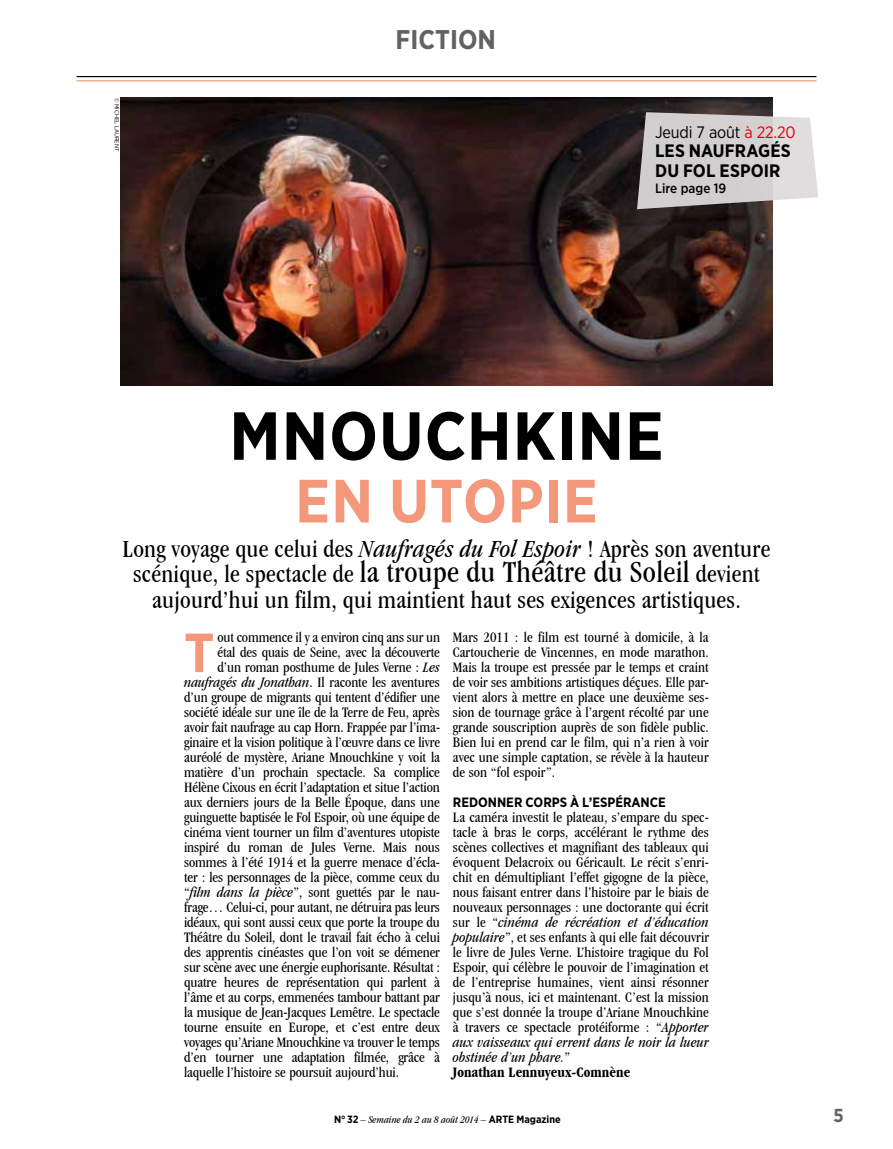
<style>
.page{position:relative;width:893px;height:1149px;background:#fff}
.page>*{position:absolute;margin:0;border:0;box-sizing:border-box;transform-origin:0 0}
.t1{font:700 67.8px "Gotham Narrow";letter-spacing:.015em;color:#000}
.t2{font:700 60.9px "Gotham Narrow";letter-spacing:.015em;color:#f3987a}
.t3{font:700 54.9px "Gotham Narrow";color:#f3987a}
.t4{font:700 27px "Gotham Narrow";color:#626164}
.t5{font:condensed 25.5px/25.5px "Garamond IT Cby BT";letter-spacing:.01em;color:#000;text-align:center}
.t6{font:700 18.75px "Gotham Narrow";color:#626164}
.t7{font:700 18px/19.5px "Gotham Narrow";letter-spacing:.005em;color:#000}
.t8{font:16.5px "Gotham Narrow";letter-spacing:-.01em;color:#000}
.t9{font:condensed 15px/15px "Garamond IT Cby BT";letter-spacing:-.005em;color:#000;text-align:justify}
.t10{font:700 13.5px "Gotham Narrow";color:#000}
.t11{font:500 13.5px "Gotham Narrow";color:#000}
.t12{font:italic condensed 10.5px "Garamond IT Cby BT";color:#000}
.t13{font:700 10.5px "Gotham Narrow";color:#000}
.t14{font:6px "Gotham Narrow";color:#000}
.s1{color:#e3000b}
.s2{font-style:italic}
.s3{font-size:31.5px}
.s4{font-weight:700}
.s5{font-family:"Gotham Narrow";font-weight:700;font-style:normal;font-stretch:normal}
</style>
<div class="page">
<hr style="left:77px;top:76px;width:739px;height:1px;background:#000">
<hr style="left:77px;top:80px;width:739px;height:1px;background:#f3987a">
<img style="left:121px;top:98px;width:651px;height:287px">
<svg style="left:637px;top:112px;width:181px;height:97px"></svg>
<p class="t14" style="left:121px;top:98px;width:55px;rotate:90deg">© michel laurent</p>
<h3 class="t4" style="left:395px;top:22px;width:15px">FICTION</h3>
<p class="t8" style="left:655px;top:122px;width:142px">Jeudi 7 août <span class="s1">à 22.20</span></p>
<p class="t7" style="left:655px;top:141px;width:137px">LES NAUFRAGÉS<br>DU FOL ESPOIR</p>
<p class="t11" style="left:655px;top:180px;width:73px">Lire page 19</p>
<h1 class="t1" style="left:229px;top:392px;width:436px">MNOUCHKINE</h1>
<h2 class="t2" style="left:295px;top:462px;width:304px">EN UTOPIE</h2>
<h3 class="t5" style="left:123px;top:535px;width:649px">Long voyage que celui des <span class="s2">Naufragés du Fol Espoir</span> ! Après son aventure scénique, le spectacle de <span class="s3">la troupe du Théâtre du Soleil</span> devient aujourd’hui un film, qui maintient haut ses exigences artistiques.</h3>
<p class="t9" style="left:453px;top:629px;width:258px">Mars 2011 : le film est tourné à domicile, à la Cartoucherie de Vincennes, en mode marathon.<br>Mais la troupe est pressée par le temps et craint de voir ses ambitions artistiques déçues. Elle par&shy;vient alors à mettre en place une deuxième ses&shy;sion de tournage grâce à l’argent récolté par une grande souscription auprès de son fidèle public.<br>Bien lui en prend car le film, qui n’a rien à voir avec une simple captation, se révèle à la hauteur de son “fol espoir”.</p>
<p class="t10" style="left:453px;top:793px;width:214px">REDONNER CORPS À L’ESPÉRANCE</p>
<p class="t9" style="left:453px;top:809px;width:258px;text-align:left">La caméra investit le plateau, s’empare du spec&shy;tacle à bras le corps, accélérant le rythme des scènes collectives et magnifiant des tableaux qui évoquent Delacroix ou Géricault. Le récit s’enri&shy;chit en démultipliant l’effet gigogne de la pièce, nous faisant entrer dans l’histoire par le biais de nouveaux personnages : une doctorante qui écrit sur le “<span class="s2">cinéma de récréation et d’éducation populaire</span>”, et ses enfants à qui elle fait découvrir le livre de Jules Verne. L’histoire tragique du Fol Espoir, qui célèbre le pouvoir de l’imagination et de l’entreprise humaines, vient ainsi résonner jusqu’à nous, ici et maintenant. C’est la mission que s’est donnée la troupe d’Ariane Mnouchkine à travers ce spectacle protéiforme : “<span class="s2">Apporter aux vaisseaux qui errent dans le noir la lueur obstinée d’un phare.</span>”<br><span class="s4">Jonathan Lennuyeux-Comnène</span></p>
<h3 class="t3" style="left:184px;top:617px;width:29px">T</h3>
<p class="t9" style="left:217px;top:629px;width:224px">out commence il y a environ cinq ans sur un</p>
<p class="t9" style="left:217px;top:644px;width:224px">étal des quais de Seine, avec la découverte</p>
<p class="t9" style="left:217px;top:659px;width:225px">d’un roman posthume de Jules Verne : <span class="s2">Les</span></p>
<p class="t9" style="left:184px;top:674px;width:257px"><span class="s2">naufragés du Jonathan</span>. Il raconte les aventures</p>
<p class="t9" style="left:184px;top:689px;width:257px">d’un groupe de migrants qui tentent d’édifier une</p>
<p class="t9" style="left:184px;top:704px;width:257px">société idéale sur une île de la Terre de Feu, après</p>
<p class="t9" style="left:184px;top:719px;width:258px">avoir fait naufrage au cap Horn. Frappée par l’ima-</p>
<p class="t9" style="left:184px;top:734px;width:257px">ginaire et la vision politique à l’œuvre dans ce livre</p>
<p class="t9" style="left:184px;top:749px;width:257px">auréolé de mystère, Ariane Mnouchkine y voit la</p>
<p class="t9" style="left:184px;top:764px;width:257px">matière d’un prochain spectacle. Sa complice</p>
<p class="t9" style="left:184px;top:779px;width:257px">Hélène Cixous en écrit l’adaptation et situe l’action</p>
<p class="t9" style="left:184px;top:794px;width:257px">aux derniers jours de la Belle Époque, dans une</p>
<p class="t9" style="left:184px;top:809px;width:257px">guinguette baptisée le Fol Espoir, où une équipe de</p>
<p class="t9" style="left:184px;top:824px;width:257px">cinéma vient tourner un film d’aventures utopiste</p>
<p class="t9" style="left:184px;top:839px;width:257px">inspiré du roman de Jules Verne. Mais nous</p>
<p class="t9" style="left:184px;top:854px;width:257px">sommes à l’été 1914 et la guerre menace d’écla-</p>
<p class="t9" style="left:184px;top:869px;width:257px">ter : les personnages de la pièce, comme ceux du</p>
<p class="t9" style="left:184px;top:884px;width:257px">“<span class="s2">film dans la pièce</span>”, sont guettés par le nau-</p>
<p class="t9" style="left:184px;top:899px;width:257px">frage… Celui-ci, pour autant, ne détruira pas leurs</p>
<p class="t9" style="left:184px;top:914px;width:257px">idéaux, qui sont aussi ceux que porte la troupe du</p>
<p class="t9" style="left:184px;top:929px;width:257px">Théâtre du Soleil, dont le travail fait écho à celui</p>
<p class="t9" style="left:184px;top:944px;width:257px">des apprentis cinéastes que l’on voit se démener</p>
<p class="t9" style="left:184px;top:959px;width:258px">sur scène avec une énergie euphorisante. Résultat :</p>
<p class="t9" style="left:184px;top:974px;width:257px">quatre heures de représentation qui parlent à</p>
<p class="t9" style="left:184px;top:989px;width:257px">l’âme et au corps, emmenées tambour battant par</p>
<p class="t9" style="left:184px;top:1004px;width:257px">la musique de Jean-Jacques Lemêtre. Le spectacle</p>
<p class="t9" style="left:184px;top:1019px;width:257px">tourne ensuite en Europe, et c’est entre deux</p>
<p class="t9" style="left:184px;top:1034px;width:257px">voyages qu’Ariane Mnouchkine va trouver le temps</p>
<p class="t9" style="left:184px;top:1049px;width:257px">d’en tourner une adaptation filmée, grâce à</p>
<p class="t9" style="left:184px;top:1064px;width:216px">laquelle l’histoire se poursuit aujourd’hui.</p>
<p class="t12" style="left:334px;top:1112px;width:162px"><span class="s5">N° 32</span> – semaine du 2 au 8 août 2014 – <span class="s5">ARTE</span></p>
<p class="t13" style="left:517px;top:1111px;width:46px">MAGAZINE</p>
<p class="t6" style="left:833px;top:1103px;width:12px">5</p>
</div>
